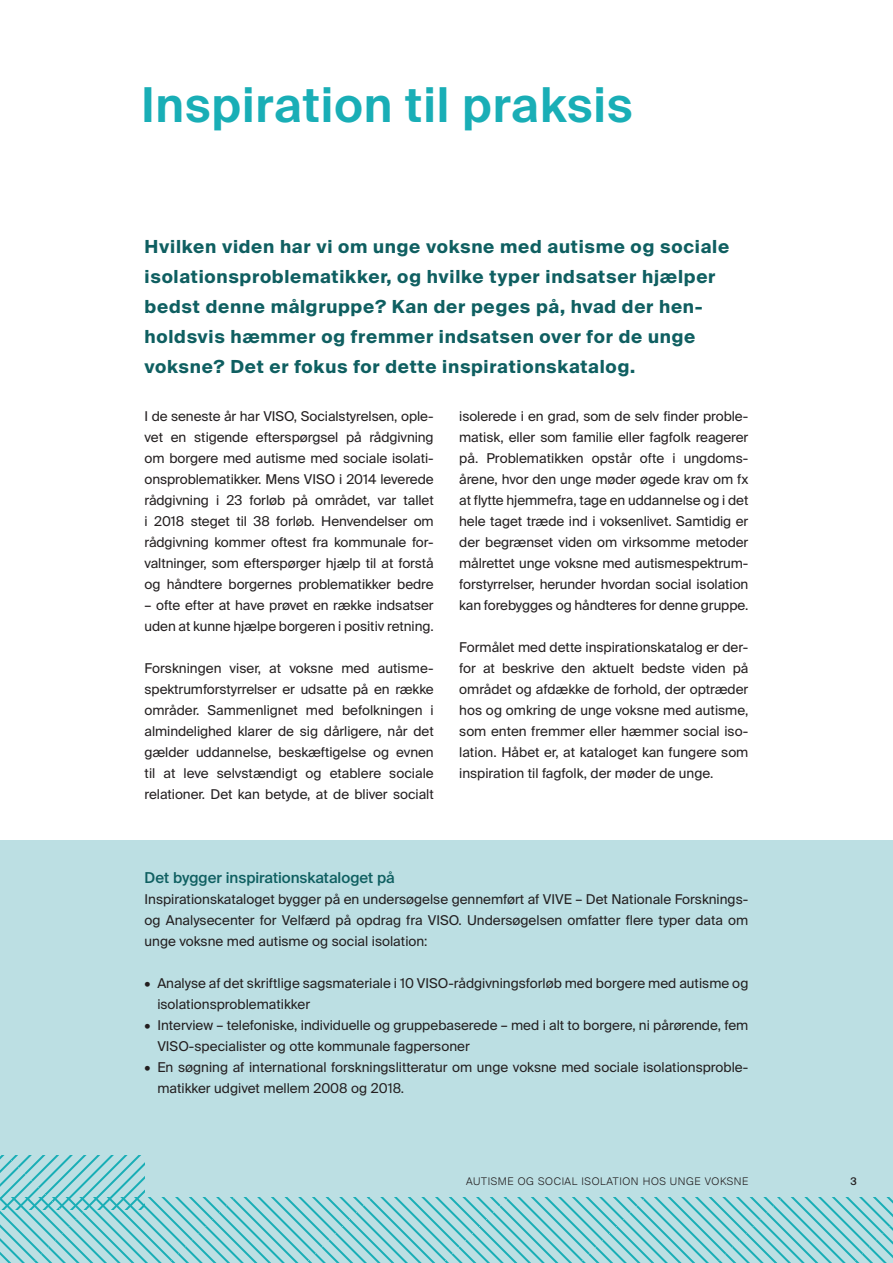
<style>
.page{position:relative;width:893px;height:1263px;background:#fff}
.page>*{position:absolute;margin:0;border:0;box-sizing:border-box;transform-origin:0 0}
.t1{font:600 48px "Suisse Intl";letter-spacing:.02em;color:#19aeb6}
.t2{font:700 18px/30px "Suisse Intl";letter-spacing:.04em;color:#0f5f61}
.t3{font:500 15px "Suisse Intl";color:#0f5f61}
.t4{font:13.5px/21px "Suisse Intl";color:#231f20;text-align:justify}
.t5{font:300 10.5px "Suisse Intl";letter-spacing:.06em;color:#231f20}
.t6{font:500 10.5px "Suisse Intl";color:#231f20}
</style>
<div class="page">
<div style="left:0;top:841px;width:893px;height:422px;background:#bcdfe3"></div>
<svg style="left:0;top:1156px;width:145px;height:42px"></svg>
<svg style="left:0;top:1198px;width:893px;height:65px"></svg>
<h1 class="t1" style="left:142px;top:77px;width:492px">Inspiration til praksis</h1>
<p class="t2" style="left:145px;top:231px;width:586px">Hvilken viden har vi om unge voksne med autisme og sociale isolationsproblematikker, og hvilke typer indsatser hjælper bedst denne målgruppe? Kan der peges på, hvad der hen&shy;holdsvis hæmmer og fremmer indsatsen over for de unge voksne? Det er fokus for dette inspirationskatalog.</p>
<p class="t4" style="left:145px;top:405px;width:291px">I de seneste år har VISO, Socialstyrelsen, ople&shy;vet en stigende efterspørgsel på rådgivning om borgere med autisme med sociale isolati&shy;onsproblematikker. Mens VISO i 2014 leverede rådgivning i 23 forløb på området, var tallet i 2018 steget til 38 forløb. Henvendelser om rådgivning kommer oftest fra kommunale for&shy;valtninger, som efterspørger hjælp til at forstå og håndtere borgernes problematikker bedre</p>
<p class="t4" style="left:145px;top:594px;width:291px">– ofte efter at have prøvet en række indsatser uden at kunne hjælpe borgeren i positiv retning.</p>
<p class="t4" style="left:145px;top:657px;width:291px">Forskningen viser, at voksne med autisme&shy;spektrumforstyrrelser er udsatte på en række områder. Sammenlignet med befolkningen i almindelighed klarer de sig dårligere, når det gælder uddannelse, beskæftigelse og evnen til at leve selvstændigt og etablere sociale relationer. Det kan betyde, at de bliver socialt</p>
<p class="t4" style="left:459px;top:405px;width:291px">isolerede i en grad, som de selv finder proble&shy;matisk, eller som familie eller fagfolk reagerer på. Problematikken opstår ofte i ungdoms&shy;årene, hvor den unge møder øgede krav om fx at flytte hjemmefra, tage en uddannelse og i det hele taget træde ind i voksenlivet. Samtidig er der begrænset viden om virksomme metoder målrettet unge voksne med autismespektrum&shy;forstyrrelser, herunder hvordan social isolation kan forebygges og håndteres for denne gruppe.</p>
<p class="t4" style="left:459px;top:636px;width:291px">Formålet med dette inspirationskatalog er der&shy;for at beskrive den aktuelt bedste viden på området og afdække de forhold, der optræder hos og omkring de unge voksne med autisme, som enten fremmer eller hæmmer social iso&shy;lation. Håbet er, at kataloget kan fungere som inspiration til fagfolk, der møder de unge.</p>
<p class="t3" style="left:145px;top:869px;width:252px">Det bygger inspirationskataloget på</p>
<p class="t4" style="left:145px;top:888px;width:605px">Inspirationskataloget bygger på en undersøgelse gennemført af VIVE – Det Nationale Forsknings&shy;og Analysecenter for Velfærd på opdrag fra VISO. Undersøgelsen omfatter flere typer data om unge voksne med autisme og social isolation:</p>
<p class="t4" style="left:157px;top:972px;width:593px;text-indent:-13px">• Analyse af det skriftlige sagsmateriale i 10 VISO-rådgivningsforløb med borgere med autisme og isolationsproblematikker</p>
<p class="t4" style="left:157px;top:1014px;width:592px;text-indent:-13px">• Interview – telefoniske, individuelle og gruppebaserede – med i alt to borgere, ni pårørende, fem<br>VISO-specialister og otte kommunale fagpersoner</p>
<p class="t4" style="left:157px;top:1056px;width:591px;text-indent:-13px">• En søgning af international forskningslitteratur om unge voksne med sociale isolationsproble&shy;matikker udgivet mellem 2008 og 2018.</p>
<p class="t5" style="left:466px;top:1175px;width:284px">AUTISME OG SOCIAL ISOLATION HOS UNGE VOKSNE</p>
<p class="t6" style="left:850px;top:1175px;width:8px">3</p>
</div>
